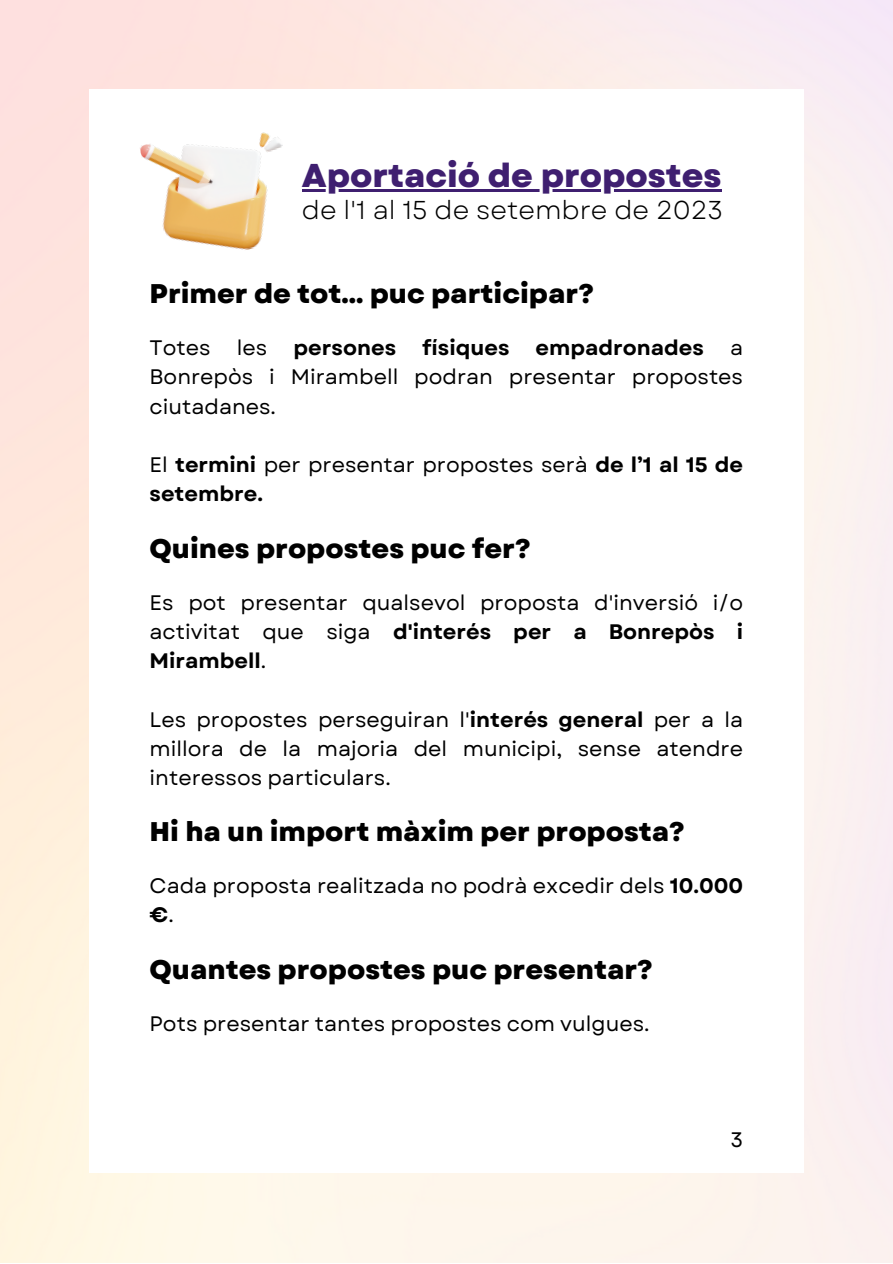
<style>
.page{position:relative;width:893px;height:1264px;background:#fff}
.page>*{position:absolute;margin:0;border:0;box-sizing:border-box;transform-origin:0 0}
.t1{font:800 33px "Garet";color:#3f1f70}
.t2{font:800 27px "Garet";color:#000}
.t3{font:25.8px "Garet";color:#000}
.t4{font:21px/29.2px "Garet";color:#000;text-align:justify}
.t5{font:700 21px "Garet";color:#000}
.s1{font-weight:700}
</style>
<div class="page">
<img style="left:140px;top:132px;width:143px;height:118px">
<hr style="left:302px;top:189px;width:419px;height:2px;background:#3f1f70">
<p class="t1" style="left:302px;top:151px;width:421px">Aportació de propostes</p>
<p class="t3" style="left:302px;top:192px;width:422px">de l'1 al 15 de setembre de 2023</p>
<p class="t2" style="left:149px;top:274px;width:445px">Primer de tot... puc participar?</p>
<p class="t4" style="left:149px;top:333px;width:63px">Totes</p>
<p class="t4" style="left:237px;top:333px;width:32px">les</p>
<p class="t5" style="left:293px;top:333px;width:411px">persones físiques empadronades</p>
<p class="t4" style="left:149px;top:333px;width:595px;text-indent:580px">a Bonrepòs i Mirambell podran presentar propostes ciutadanes.</p>
<p class="t4" style="left:149px;top:450px;width:595px">El <span class="s1">termini</span> per presentar propostes serà <span class="s1">de l’1 al 15 de setembre.</span></p>
<p class="t2" style="left:149px;top:529px;width:382px">Quines propostes puc fer?</p>
<p class="t4" style="left:149px;top:587px;width:595px">Es pot presentar qualsevol proposta d'inversió i/o activitat que siga <span class="s1">d'interés per a Bonrepòs i Mirambell</span>.</p>
<p class="t4" style="left:149px;top:704px;width:595px">Les propostes perseguiran l'<span class="s1">interés general</span> per a la millora de la majoria del municipi, sense atendre interessos particulars.</p>
<p class="t2" style="left:149px;top:812px;width:536px">Hi ha un import màxim per proposta?</p>
<p class="t4" style="left:149px;top:871px;width:595px">Cada proposta realitzada no podrà excedir dels <span class="s1">10.000 €</span>.</p>
<p class="t2" style="left:149px;top:950px;width:504px">Quantes propostes puc presentar?</p>
<p class="t4" style="left:149px;top:1008px;width:501px">Pots presentar tantes propostes com vulgues.</p>
<p class="t4" style="left:730px;top:1124px;width:14px">3</p>
</div>
